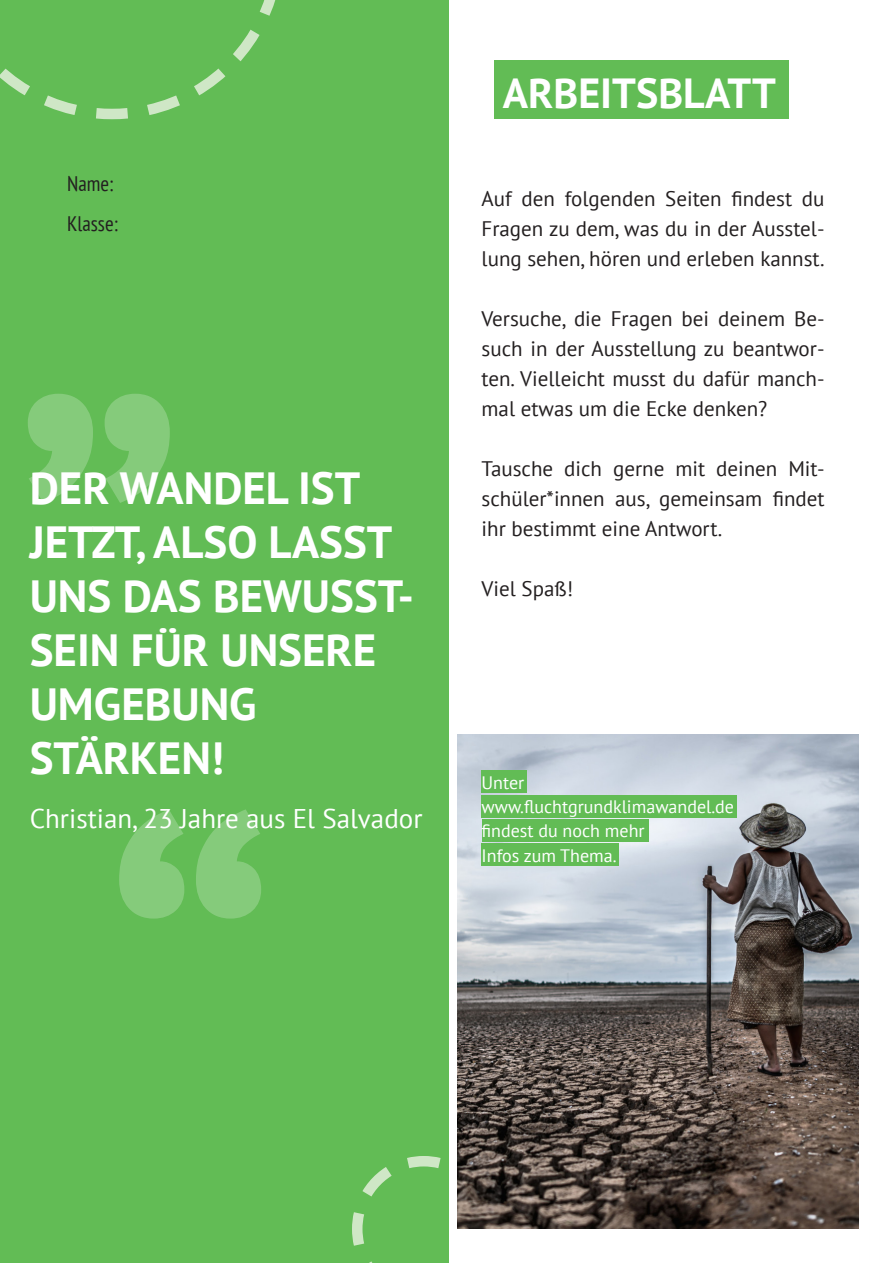
<style>
.page{position:relative;width:893px;height:1263px;background:#fff}
.page>*{position:absolute;margin:0;border:0;box-sizing:border-box;transform-origin:0 0}
.t1{font:700 443.7px "PT Sans";color:#fff}
.t2{font:700 45px/54px "PT Sans";color:#fff}
.t3{font:700 42px "PT Sans";color:#fff}
.t4{font:27px "PT Sans";color:#fff}
.t5{font:21px/30px "PT Sans";color:#231f20;text-align:justify}
.t6{font:condensed 21px "PT Sans";color:#231f20}
.t7{font:18px "PT Sans";color:#fff}
</style>
<div class="page">
<img style="left:457px;top:734px;width:402px;height:495px">
<div style="left:0;top:0;width:449px;height:1263px;background:#62bc55"></div>
<svg style="left:352px;top:1156px;width:89px;height:107px"></svg>
<div style="left:494px;top:61px;width:295px;height:58px;background:#62bc55"></div>
<svg style="left:0;top:0;width:276px;height:120px"></svg>
<div style="left:482px;top:770px;width:45px;height:23px;background:#62bc55"></div>
<div style="left:482px;top:795px;width:255px;height:22px;background:#62bc55"></div>
<div style="left:482px;top:819px;width:166px;height:22px;background:#62bc55"></div>
<div style="left:482px;top:843px;width:137px;height:22px;background:#62bc55"></div>
<p class="t6" style="left:67px;top:170px;width:48px">Name:</p>
<p class="t6" style="left:67px;top:210px;width:52px">Klasse:</p>
<h1 class="t1" style="left:11px;top:2px;width:177px">„</h1>
<p class="t2" style="left:30px;top:460px;width:386px">DER WANDEL IST<br>JETZT, ALSO LASST<br>UNS DAS BEWUSST-<br>SEIN FÜR UNSERE<br>UMGEBUNG<br>STÄRKEN!</p>
<p class="t4" style="left:30px;top:801px;width:394px">Christian, 23 Jahre aus El Salvador</p>
<h1 class="t1" style="left:278px;top:1310px;width:177px;rotate:-180deg">„</h1>
<p class="t3" style="left:503px;top:66px;width:275px">ARBEITSBLATT</p>
<p class="t5" style="left:482px;top:184px;width:344px">Auf den folgenden Seiten findest du Fragen zu dem, was du in der Ausstel&shy;lung sehen, hören und erleben kannst.</p>
<p class="t5" style="left:482px;top:304px;width:344px">Versuche, die Fragen bei deinem Be&shy;such in der Ausstellung zu beantwor&shy;ten. Vielleicht musst du dafür manch&shy;mal etwas um die Ecke denken?</p>
<p class="t5" style="left:482px;top:454px;width:344px">Tausche dich gerne mit deinen Mit&shy;schüler*innen aus, gemeinsam findet ihr bestimmt eine Antwort.</p>
<p class="t5" style="left:482px;top:574px;width:93px">Viel Spaß!</p>
<p class="t7" style="left:482px;top:771px;width:44px">Unter</p>
<p class="t7" style="left:482px;top:795px;width:254px">www.fluchtgrundklimawandel.de</p>
<p class="t7" style="left:482px;top:819px;width:165px">findest du noch mehr</p>
<p class="t7" style="left:482px;top:844px;width:137px">Infos zum Thema.</p>
</div>
